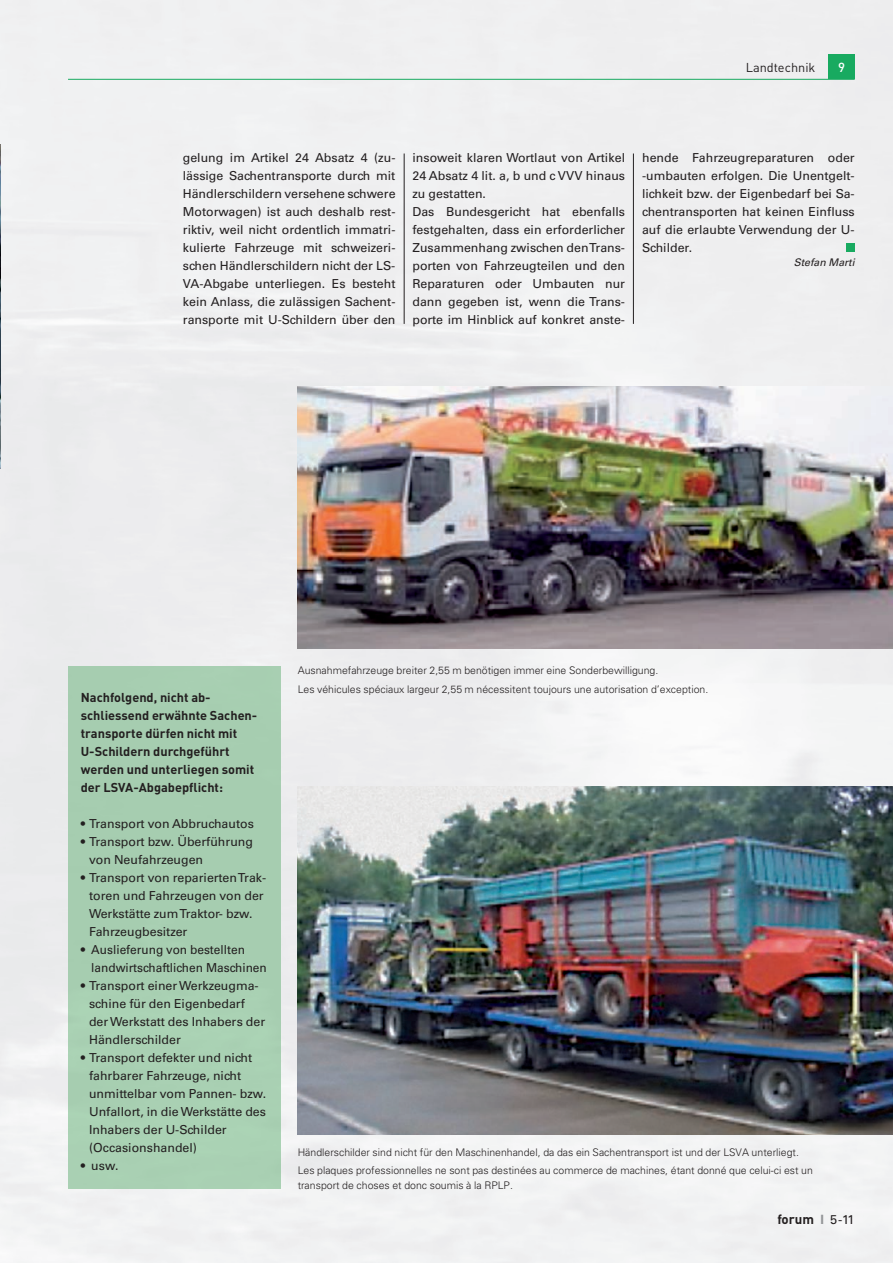
<style>
.page{position:relative;width:893px;height:1263px;background:#fff}
.page>*{position:absolute;margin:0;border:0;box-sizing:border-box;transform-origin:0 0}
.t1{font:700 13.35px "DIN";color:#231f20}
.t2{font:500 13.05px "DIN";color:#fff}
.t3{font:700 12.75px/18px "DIN";color:#231f20}
.t4{font:12.75px "DIN";color:#231f20}
.t5{font:12.3px/18px "Univers";color:#231f20}
.t6{font:300 10.5px/18.5px "Univers";color:#231f20}
.t7{font:italic 10.5px "Univers";color:#231f20}
.s1{font-family:"Univers";font-size:12.75px;color:#939598}
.s2{font-family:"Univers";font-weight:400;font-size:12.75px}
</style>
<div class="page">
<div style="left:243px;top:683px;width:650px;height:580px;background:#f1f2f3"></div>
<div style="left:828px;top:54px;width:27px;height:25px;background:#18aa60"></div>
<hr style="left:68px;top:79px;width:787px;height:1px;background:#18aa60">
<hr style="left:404px;top:153px;width:1px;height:171px;background:#231f20">
<hr style="left:633px;top:153px;width:1px;height:171px;background:#231f20">
<div style="left:846px;top:243px;width:9px;height:9px;background:#18aa60"></div>
<div style="left:68px;top:666px;width:213px;height:522px;background:#a6cdb0"></div>
<img style="left:0;top:144px;width:1px;height:324px">
<img style="left:297px;top:386px;width:596px;height:262px">
<img style="left:298px;top:787px;width:595px;height:347px">
<p class="t4" style="left:746px;top:59px;width:71px">Landtechnik</p>
<p class="t2" style="left:838px;top:59px;width:8px">9</p>
<p class="t5" style="left:183px;top:149px;width:214px;text-align:justify">gelung im Artikel 24 Absatz 4 (zu&shy;lässige Sachentransporte durch mit Händlerschildern versehene schwere Motorwagen) ist auch deshalb rest&shy;riktiv, weil nicht ordentlich immatri&shy;kulierte Fahrzeuge mit schweizeri&shy;schen Händlerschildern nicht der LS-VA-Abgabe unterliegen. Es besteht kein Anlass, die zulässigen Sachent&shy;ransporte mit U-Schildern über den</p>
<p class="t5" style="left:412px;top:149px;width:214px">insoweit klaren Wortlaut von Artikel<br>24 Absatz 4 lit. a, b und c VVV hinaus zu gestatten.<br>Das Bundesgericht hat ebenfalls festgehalten, dass ein erforderlicher<br>Zusammenhang zwischen den Trans&shy;porten von Fahrzeugteilen und den<br>Reparaturen oder Umbauten nur dann gegeben ist, wenn die Trans&shy;porte im Hinblick auf konkret anste-</p>
<p class="t5" style="left:642px;top:149px;width:214px;text-align:justify">hende Fahrzeugreparaturen oder -umbauten erfolgen. Die Unentgelt&shy;lichkeit bzw. der Eigenbedarf bei Sa&shy;chentransporten hat keinen Einfluss auf die erlaubte Verwendung der U-Schilder.</p>
<p class="t7" style="left:794px;top:256px;width:62px">Stefan Marti</p>
<p class="t3" style="left:81px;top:688px;width:178px">Nachfolgend, nicht ab&shy;schliessend erwähnte Sachen&shy;transporte dürfen nicht mit<br>U-Schildern durchgeführt werden und unterliegen somit der LSVA-Abgabepflicht:</p>
<p class="t5" style="left:81px;top:815px;width:175px">• Transport von Abbruchautos</p>
<p class="t5" style="left:89px;top:833px;width:165px;text-indent:-8px">• Transport bzw. Überführung von Neufahrzeugen</p>
<p class="t5" style="left:89px;top:869px;width:179px;text-indent:-8px">• Transport von reparierten Trak&shy;toren und Fahrzeugen von der<br>Werkstätte zum Traktor- bzw.<br>Fahrzeugbesitzer</p>
<p class="t5" style="left:91px;top:941px;width:177px;text-indent:-11px">• Auslieferung von bestellten landwirtschaftlichen Maschinen</p>
<p class="t5" style="left:89px;top:977px;width:178px;text-indent:-8px">• Transport einer Werkzeugma&shy;schine für den Eigenbedarf der Werkstatt des Inhabers der<br>Händlerschilder</p>
<p class="t5" style="left:89px;top:1049px;width:179px;text-indent:-8px">• Transport defekter und nicht fahrbarer Fahrzeuge, nicht unmittelbar vom Pannen- bzw.<br>Unfallort, in die Werkstätte des<br>Inhabers der U-Schilder (Occasionshandel)</p>
<p class="t5" style="left:81px;top:1157px;width:39px">• usw.</p>
<p class="t6" style="left:298px;top:661px;width:412px">Ausnahmefahrzeuge breiter 2,55 m benötigen immer eine Sonderbewilligung.<br>Les véhicules spéciaux largeur 2,55 m nécessitent toujours une autorisation d’exception.</p>
<p class="t6" style="left:298px;top:1143px;width:517px">Händlerschilder sind nicht für den Maschinenhandel, da das ein Sachentransport ist und der LSVA unterliegt.<br>Les plaques professionnelles ne sont pas destinées au commerce de machines, étant donné que celui-ci est un</p>
<p class="t6" style="left:298px;top:1175px;width:217px">transport de choses et donc soumis à la RPLP.</p>
<p class="t1" style="left:777px;top:1210px;width:79px">forum <span class="s1">I</span> <span class="s2">5-11</span></p>
</div>
